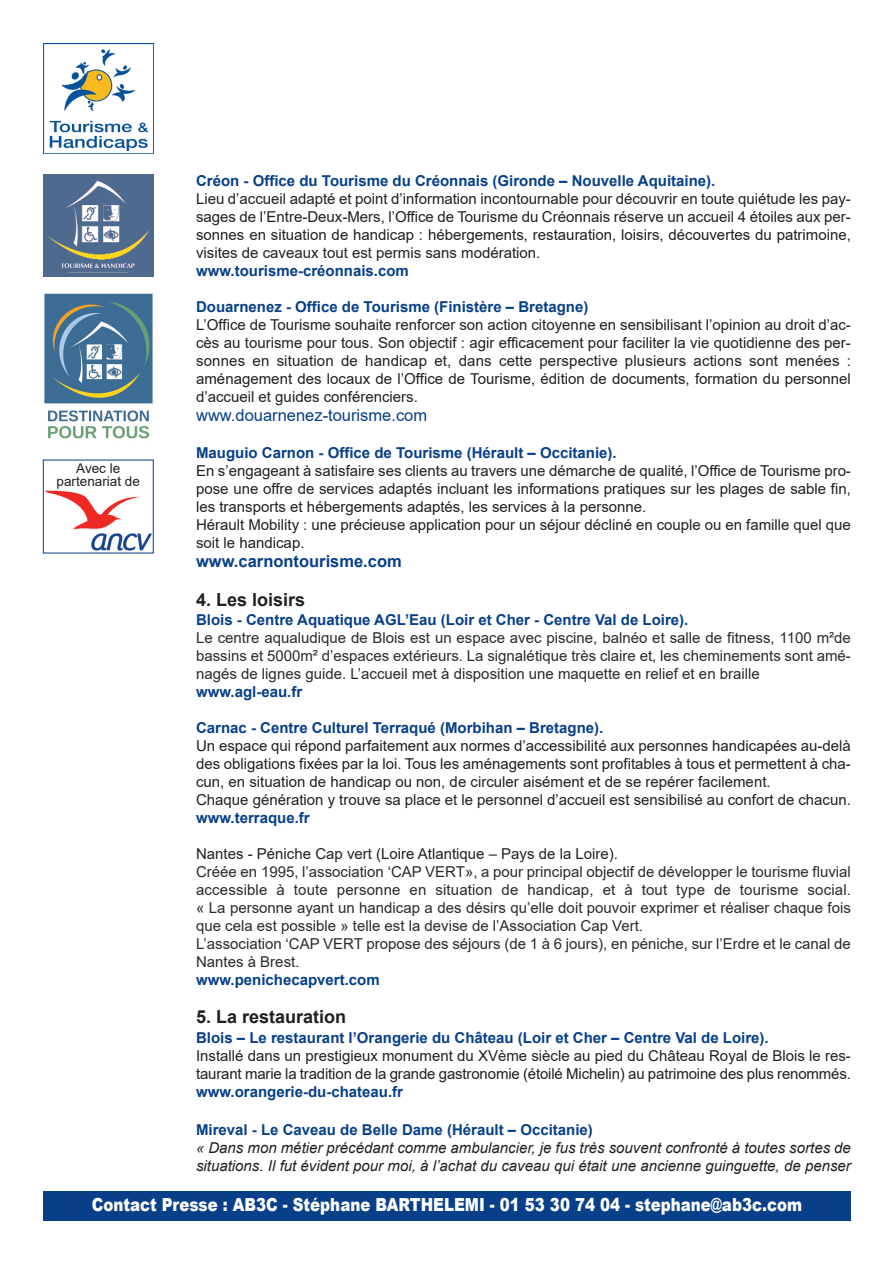
<style>
.page{position:relative;width:894px;height:1264px;background:#fff}
.page>*{position:absolute;margin:0;border:0;box-sizing:border-box;transform-origin:0 0}
.t1{font:900 18px "Arial";color:#fff;scale:.83 1}
.t2{font:700 18px "Arial";color:#231f20}
.t3{font:16.5px "Arial";color:#073f89}
.t4{font:700 16.5px "Arial";color:#073f89}
.t5{font:15px/18px "Arial";color:#231f20}
.t6{font:15px/18px "Arial";color:#2c2929;text-align:justify}
.t7{font:700 15px "Arial";color:#073f89}
.t8{font:italic 15px/18px "Arial";color:#231f20}
.t9{font:13.5px/13.5px "Arial";color:#231f20;text-align:center}
</style>
<div class="page">
<div style="left:43px;top:1191px;width:808px;height:30px;background:#073f89"></div>
<img style="left:43px;top:43px;width:111px;height:111px">
<img style="left:43px;top:175px;width:111px;height:102px">
<img style="left:44px;top:294px;width:109px;height:145px">
<img style="left:45px;top:490px;width:107px;height:61px">
<div style="left:43px;top:460px;width:111px;height:93px;border:1px solid #073f89"></div>
<p class="t9" style="left:57px;top:461px;width:85px">Avec le partenariat de</p>
<p class="t7" style="left:196px;top:172px;width:521px">Créon - Office du Tourisme du Créonnais (Gironde – Nouvelle Aquitaine).</p>
<p class="t5" style="left:196px;top:190px;width:656px;text-align:justify">Lieu d’accueil adapté et point d’information incontournable pour découvrir en toute quiétude les pay&shy;sages de l’Entre-Deux-Mers, l’Office de Tourisme du Créonnais réserve un accueil 4 étoiles aux per&shy;sonnes en situation de handicap : hébergements, restauration, loisirs, découvertes du patrimoine, visites de caveaux tout est permis sans modération.</p>
<p class="t7" style="left:196px;top:262px;width:214px">www.tourisme-créonnais.com</p>
<p class="t7" style="left:196px;top:298px;width:394px">Douarnenez - Office de Tourisme (Finistère – Bretagne)</p>
<p class="t5" style="left:196px;top:316px;width:656px;text-align:justify">L’Office de Tourisme souhaite renforcer son action citoyenne en sensibilisant l’opinion au droit d’ac&shy;cès au tourisme pour tous. Son objectif : agir efficacement pour faciliter la vie quotidienne des per&shy;sonnes en situation de handicap et, dans cette perspective plusieurs actions sont menées : aménagement des locaux de l’Office de Tourisme, édition de documents, formation du personnel d’accueil et guides conférenciers.</p>
<p class="t3" style="left:196px;top:406px;width:233px">www.douarnenez-tourisme.com</p>
<p class="t7" style="left:196px;top:444px;width:422px">Mauguio Carnon - Office de Tourisme (Hérault – Occitanie).</p>
<p class="t5" style="left:196px;top:461px;width:656px">En s’engageant à satisfaire ses clients au travers une démarche de qualité, l’Office de Tourisme pro&shy;pose une offre de services adaptés incluant les informations pratiques sur les plages de sable fin, les transports et hébergements adaptés, les services à la personne.<br>Hérault Mobility : une précieuse application pour un séjour décliné en couple ou en famille quel que soit le handicap.</p>
<p class="t4" style="left:196px;top:552px;width:207px">www.carnontourisme.com</p>
<p class="t2" style="left:196px;top:589px;width:111px">4. Les loisirs</p>
<p class="t7" style="left:196px;top:611px;width:494px">Blois - Centre Aquatique AGL’Eau (Loir et Cher - Centre Val de Loire).</p>
<p class="t6" style="left:196px;top:629px;width:656px">Le centre aqualudique de Blois est un espace avec piscine, balnéo et salle de fitness, 1100 m²de bassins et 5000m² d’espaces extérieurs. La signalétique très claire et, les cheminements sont amé&shy;nagés de lignes guide. L’accueil met à disposition une maquette en relief et en braille</p>
<p class="t7" style="left:196px;top:683px;width:108px">www.agl-eau.fr</p>
<p class="t7" style="left:196px;top:719px;width:409px">Carnac - Centre Culturel Terraqué (Morbihan – Bretagne).</p>
<p class="t5" style="left:196px;top:737px;width:656px">Un espace qui répond parfaitement aux normes d’accessibilité aux personnes handicapées au-delà des obligations fixées par la loi. Tous les aménagements sont profitables à tous et permettent à cha&shy;cun, en situation de handicap ou non, de circuler aisément et de se repérer facilement.<br>Chaque génération y trouve sa place et le personnel d’accueil est sensibilisé au confort de chacun.</p>
<p class="t7" style="left:196px;top:809px;width:115px">www.terraque.fr</p>
<p class="t5" style="left:196px;top:845px;width:423px">Nantes - Péniche Cap vert (Loire Atlantique – Pays de la Loire).</p>
<p class="t6" style="left:196px;top:863px;width:656px;text-align:left">Créée en 1995, l’association ‘CAP VERT», a pour principal objectif de développer le tourisme fluvial accessible à toute personne en situation de handicap, et à tout type de tourisme social. « La personne ayant un handicap a des désirs qu’elle doit pouvoir exprimer et réaliser chaque fois que cela est possible » telle est la devise de l’Association Cap Vert.<br>L’association ‘CAP VERT propose des séjours (de 1 à 6 jours), en péniche, sur l’Erdre et le canal de Nantes à Brest.</p>
<p class="t7" style="left:196px;top:971px;width:185px">www.penichecapvert.com</p>
<p class="t2" style="left:196px;top:1007px;width:152px">5. La restauration</p>
<p class="t7" style="left:196px;top:1029px;width:574px">Blois – Le restaurant l’Orangerie du Château (Loir et Cher – Centre Val de Loire).</p>
<p class="t5" style="left:196px;top:1046px;width:656px">Installé dans un prestigieux monument du XVème siècle au pied du Château Royal de Blois le res&shy;taurant marie la tradition de la grande gastronomie (étoilé Michelin) au patrimoine des plus renommés.</p>
<p class="t7" style="left:196px;top:1083px;width:208px">www.orangerie-du-chateau.fr</p>
<p class="t7" style="left:196px;top:1121px;width:398px">Mireval - Le Caveau de Belle Dame (Hérault – Occitanie)</p>
<p class="t8" style="left:196px;top:1138px;width:656px">« Dans mon métier précédant comme ambulancier, je fus très souvent confronté à toutes sortes de situations. Il fut évident pour moi, à l’achat du caveau qui était une ancienne guinguette, de penser</p>
<p class="t1" style="left:92px;top:1191px;width:857px">Contact Presse : AB3C - stéphane BArTHeLemi - 01 53 30 74 04 - stephane@ab3c.com</p>
</div>
